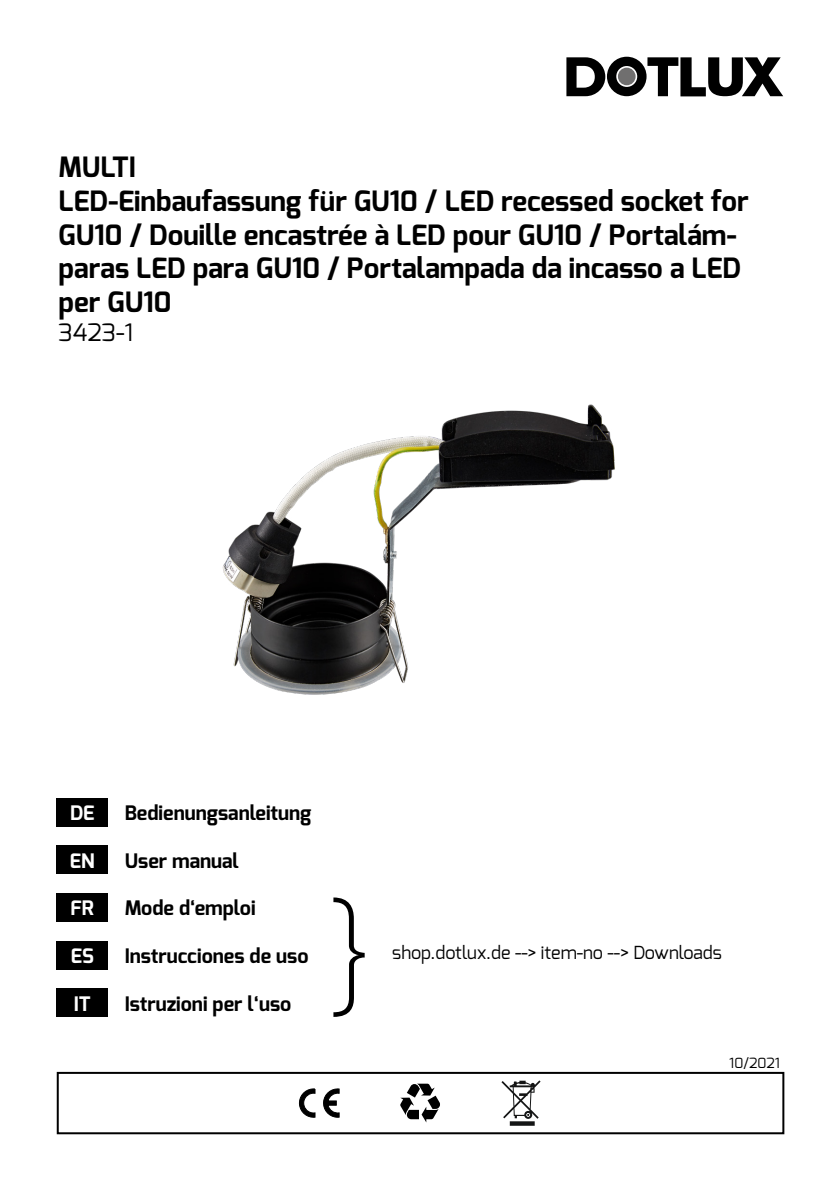
<style>
.page{position:relative;width:840px;height:1191px;background:#fff}
.page>*{position:absolute;margin:0;border:0;box-sizing:border-box;transform-origin:0 0}
.t1{font:700 28px/33.6px "Exo";color:#000}
.t2{font:24px "Exo";color:#000}
.t3{font:700 20px "Exo";color:#000}
.t4{font:700 20px "Exo";color:#fff}
.t5{font:18px "Exo";color:#000}
.t6{font:14px "Exo";color:#000}
</style>
<div class="page">
<svg style="left:566px;top:57px;width:216px;height:39px"></svg>
<div style="left:617px;top:68px;width:18px;height:17px;background:#706f6f;border-radius:50%"></div>
<div style="left:57px;top:798px;width:51px;height:28px;background:#000"></div>
<div style="left:57px;top:845px;width:51px;height:29px;background:#000"></div>
<div style="left:57px;top:893px;width:51px;height:28px;background:#000"></div>
<div style="left:57px;top:941px;width:51px;height:28px;background:#000"></div>
<div style="left:57px;top:988px;width:51px;height:29px;background:#000"></div>
<div style="left:57px;top:1071px;width:726px;height:63px;border:2px solid #000"></div>
<svg style="left:333px;top:897px;width:31px;height:120px"></svg>
<svg style="left:298px;top:1088px;width:17px;height:30px"></svg>
<svg style="left:323px;top:1088px;width:16px;height:29px"></svg>
<svg style="left:501px;top:1080px;width:39px;height:45px"></svg>
<svg style="left:400px;top:1083px;width:40px;height:39px"></svg>
<img style="left:222px;top:404px;width:393px;height:291px">
<p class="t1" style="left:59px;top:151px;width:691px">MULTI<br>LED-Einbaufassung für GU10 / LED recessed socket for GU10 / Douille encastrée à LED pour GU10 / Portalám&shy;paras LED para GU10 / Portalampada da incasso a LED per GU10</p>
<p class="t2" style="left:59px;top:317px;width:76px">3423-1</p>
<p class="t4" style="left:70px;top:800px;width:26px">DE</p>
<p class="t4" style="left:70px;top:847px;width:26px">EN</p>
<p class="t4" style="left:70px;top:895px;width:25px">FR</p>
<p class="t4" style="left:71px;top:943px;width:25px">ES</p>
<p class="t4" style="left:74px;top:990px;width:18px">IT</p>
<p class="t3" style="left:125px;top:800px;width:188px">Bedienungsanleitung</p>
<p class="t3" style="left:125px;top:847px;width:115px">User manual</p>
<p class="t3" style="left:125px;top:895px;width:132px">Mode d‘emploi</p>
<p class="t3" style="left:125px;top:943px;width:185px">Instrucciones de uso</p>
<p class="t3" style="left:125px;top:990px;width:168px">Istruzioni per l‘uso</p>
<p class="t5" style="left:392px;top:941px;width:331px">shop.dotlux.de --&gt; item-no --&gt; Downloads</p>
<p class="t6" style="left:729px;top:1053px;width:52px">10/2021</p>
</div>
